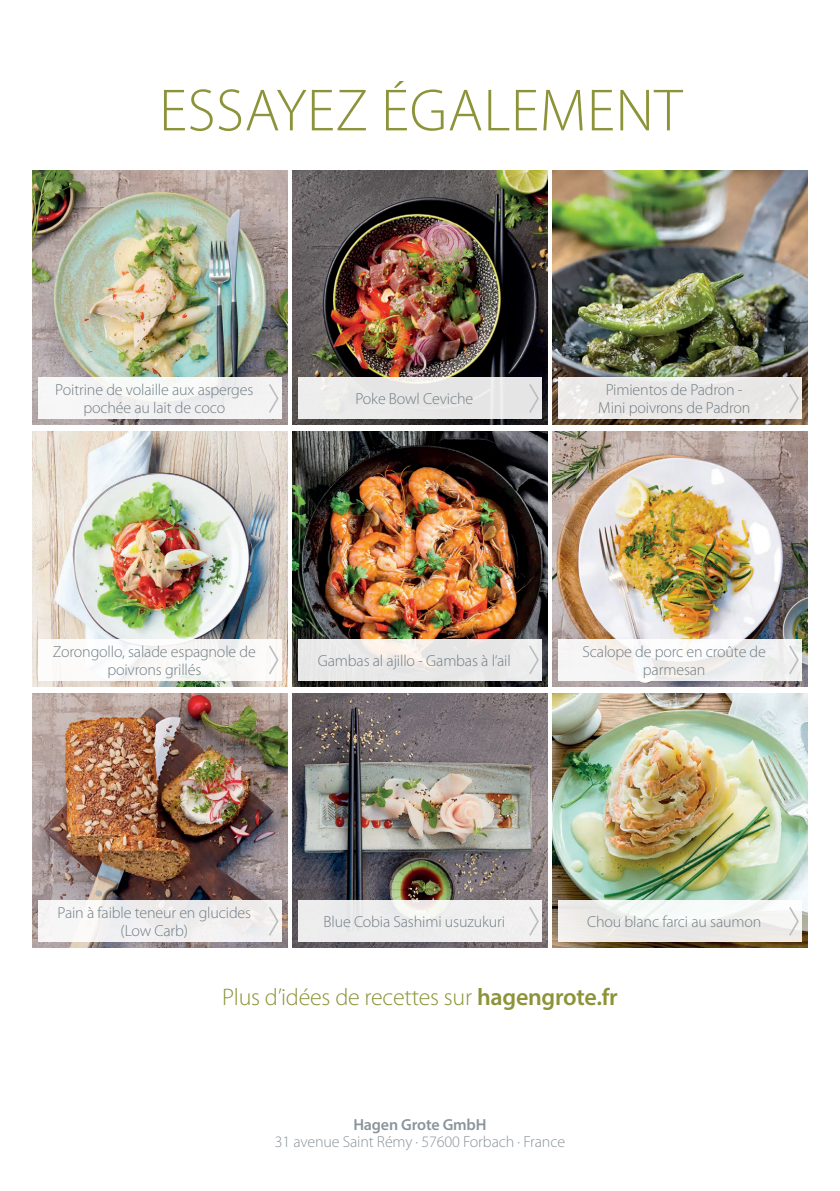
<style>
.page{position:relative;width:840px;height:1191px;background:#fff}
.page>*{position:absolute;margin:0;border:0;box-sizing:border-box;transform-origin:0 0}
.t1{font:300 60px "Myriad Pro";letter-spacing:.01em;color:#8d9338}
.t2{font:300 24px "Myriad Pro";letter-spacing:-.01em;color:#8d9338}
.t3{font:300 16px/18px "Myriad Pro";letter-spacing:-.01em;color:#717d83;text-align:center}
.t4{font:300 16px "Myriad Pro";letter-spacing:-.01em;color:#8a949b}
.t5{font:600 16px "Myriad Pro";letter-spacing:-.01em;color:#8a949b}
.s1{font-weight:600}
</style>
<div class="page">
<img style="left:33px;top:170px;width:254px;height:255px">
<div style="left:38px;top:378px;width:243px;height:41px;background:#f4f3f3"></div>
<img style="left:33px;top:693px;width:254px;height:254px">
<div style="left:38px;top:900px;width:243px;height:42px;background:#f1f0f1"></div>
<img style="left:292px;top:693px;width:255px;height:254px">
<div style="left:298px;top:900px;width:243px;height:42px;background:#eeedee"></div>
<img style="left:33px;top:431px;width:254px;height:255px">
<div style="left:38px;top:639px;width:243px;height:41px;background:#fff"></div>
<img style="left:552px;top:431px;width:254px;height:255px">
<div style="left:558px;top:639px;width:243px;height:41px;background:linear-gradient(to right,#f9f6f5,#eeeff0)"></div>
<img style="left:292px;top:431px;width:255px;height:255px">
<svg style="left:298px;top:639px;width:243px;height:41px;background:#eae9e8"></svg>
<img style="left:292px;top:170px;width:255px;height:255px">
<div style="left:298px;top:378px;width:243px;height:41px;background:#e6e6e6"></div>
<img style="left:552px;top:693px;width:254px;height:254px">
<div style="left:558px;top:900px;width:243px;height:42px;background:linear-gradient(to right,#ecece9,#f3f3f1)"></div>
<img style="left:552px;top:170px;width:254px;height:255px">
<div style="left:558px;top:378px;width:243px;height:41px;background:#e9e7e6"></div>
<svg style="left:269px;top:384px;width:10px;height:29px"></svg>
<svg style="left:527px;top:643px;width:12px;height:33px"></svg>
<svg style="left:529px;top:384px;width:10px;height:29px"></svg>
<svg style="left:789px;top:384px;width:10px;height:29px"></svg>
<svg style="left:269px;top:643px;width:10px;height:33px"></svg>
<svg style="left:787px;top:643px;width:12px;height:33px"></svg>
<svg style="left:269px;top:907px;width:10px;height:29px"></svg>
<svg style="left:529px;top:907px;width:10px;height:29px"></svg>
<svg style="left:787px;top:905px;width:12px;height:32px"></svg>
<h1 class="t1" style="left:159px;top:74px;width:524px">ESSAYEZ ÉGALEMENT</h1>
<p class="t3" style="left:55px;top:381px;width:199px">Poitrine de volaille aux asperges pochée au lait de coco</p>
<p class="t3" style="left:355px;top:390px;width:119px">Poke Bowl Ceviche</p>
<p class="t3" style="left:597px;top:381px;width:154px">Pimientos de Padron -<br>Mini poivrons de Padron</p>
<p class="t3" style="left:53px;top:642px;width:204px">Zorongollo, salade espagnole de poivrons grillés</p>
<p class="t3" style="left:582px;top:642px;width:185px">Scalope de porc en croûte de parmesan</p>
<p class="t3" style="left:318px;top:651px;width:194px">Gambas al ajillo - Gambas à l‘ail</p>
<p class="t3" style="left:58px;top:904px;width:195px">Pain à faible teneur en glucides (Low Carb)</p>
<p class="t3" style="left:323px;top:913px;width:183px">Blue Cobia Sashimi usuzukuri</p>
<p class="t3" style="left:586px;top:913px;width:176px">Chou blanc farci au saumon</p>
<h2 class="t2" style="left:222px;top:982px;width:397px">Plus d’idées de recettes sur <span class="s1">hagengrote.fr</span></h2>
<p class="t5" style="left:353px;top:1114px;width:135px">Hagen Grote GmbH</p>
<p class="t4" style="left:275px;top:1131px;width:291px">31 avenue Saint Rémy · 57600 Forbach · France</p>
</div>
